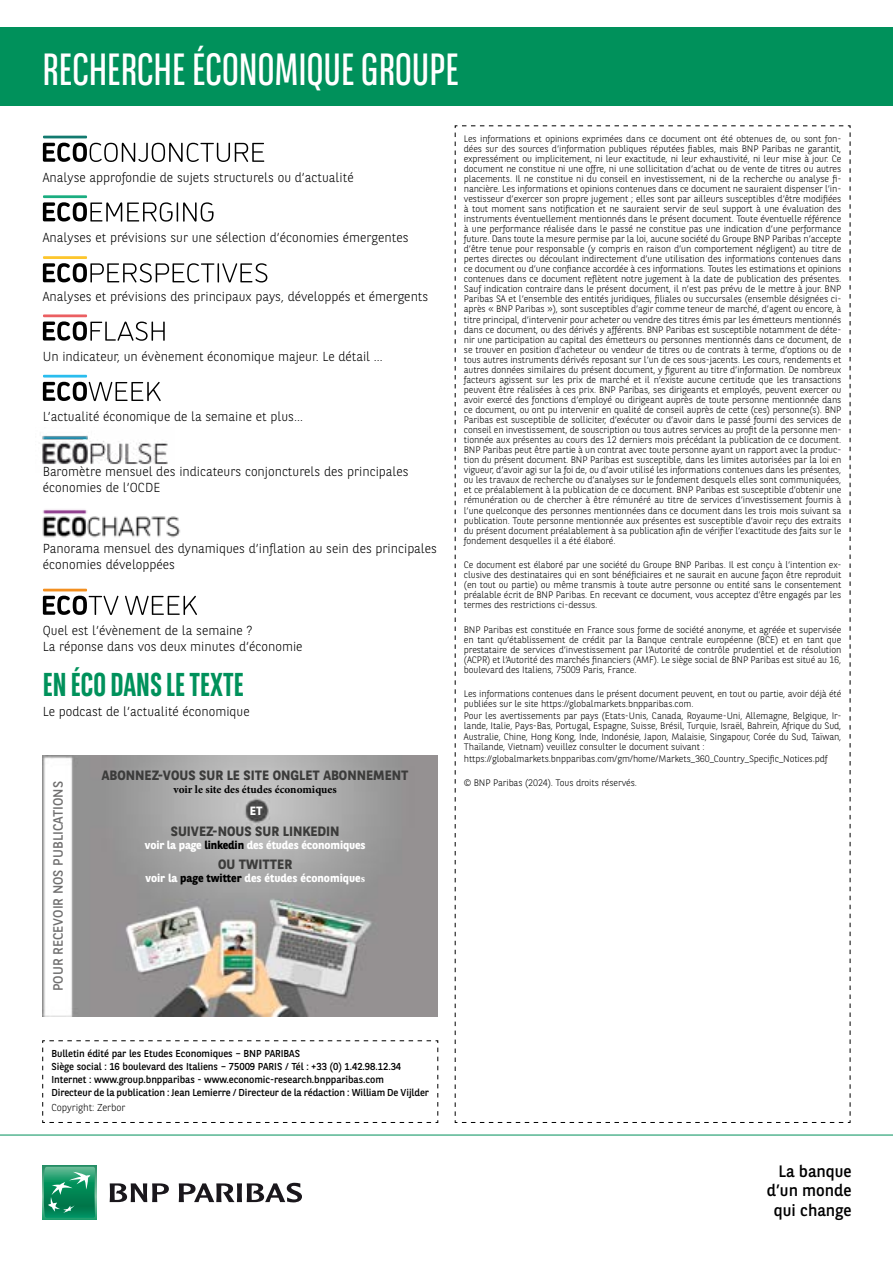
<style>
.page{position:relative;width:893px;height:1263px;background:#fff}
.page>*{position:absolute;margin:0;border:0;box-sizing:border-box;transform-origin:0 0}
.t1{font:45px "BNPP Sans Condensed";color:#fff}
.t2{font:700 33px "BNPP Sans Condensed";color:#00915b}
.t3{font:16.5px/19.8px "BNPP Sans";color:#000;text-align:right}
.t4{font:700 13.5px "BNPP Sans";color:#3c3c3b}
.t5{font:13.5px "BNPP Sans";color:#706f6f}
.t6{font:300 13.05px/15.6px "BNPP Sans";color:#000}
.t7{font:700 12px "BNPP Sans";color:#fff}
.t8{font:700 11.25px "BNPP Sans";letter-spacing:-.01em;color:#fff}
.t9{font:700 11.25px "Minion Pro";color:#000}
.t10{font:10.05px/13px "BNPP Sans";letter-spacing:-.005em;color:#000}
.t11{font:300 10.05px "BNPP Sans";letter-spacing:-.005em;color:#000}
.t12{font:300 9.45px/10.1px "BNPP Sans";letter-spacing:-.01em;color:#000;text-align:justify}
.s1{color:#000}
.s2{font-family:"Minion Pro"}
</style>
<div class="page">
<svg style="left:43px;top:1166px;width:53px;height:53px"></svg>
<svg style="left:44px;top:1167px;width:51px;height:51px;background:#26996e"></svg>
<svg style="left:110px;top:1183px;width:59px;height:19px"></svg>
<svg style="left:179px;top:1183px;width:123px;height:19px"></svg>
<hr style="left:0;top:1135px;width:893px;height:1px;background:#00915b">
<div style="left:1px;top:27px;width:892px;height:79px;background:#00915b"></div>
<svg style="left:43px;top:136px;width:221px;height:26px"></svg>
<svg style="left:43px;top:375px;width:118px;height:26px"></svg>
<svg style="left:43px;top:314px;width:122px;height:27px"></svg>
<svg style="left:43px;top:195px;width:171px;height:27px"></svg>
<svg style="left:43px;top:256px;width:224px;height:26px"></svg>
<svg style="left:43px;top:589px;width:75px;height:26px"></svg>
<svg style="left:125px;top:596px;width:72px;height:19px"></svg>
<svg style="left:42px;top:1040px;width:397px;height:83px"></svg>
<img style="left:43px;top:755px;width:395px;height:262px">
<svg style="left:850px;top:132px;width:1px;height:984px"></svg>
<svg style="left:455px;top:125px;width:395px;height:998px"></svg>
<img style="left:42px;top:509px;width:139px;height:29px">
<img style="left:41px;top:435px;width:127px;height:30px">
<h1 class="t1" style="left:43px;top:41px;width:418px">RECHERCHE ÉCONOMIQUE GROUPE</h1>
<h3 class="t6" style="left:43px;top:169px;width:312px">Analyse approfondie de sujets structurels ou d’actualité</h3>
<h3 class="t6" style="left:43px;top:229px;width:367px">Analyses et prévisions sur une sélection d’économies émergentes</h3>
<h3 class="t6" style="left:43px;top:288px;width:387px">Analyses et prévisions des principaux pays, développés et émergents</h3>
<h3 class="t6" style="left:43px;top:348px;width:341px">Un indicateur, un évènement économique majeur. Le détail …</h3>
<h3 class="t6" style="left:43px;top:408px;width:262px">L’actualité économique de la semaine et plus…</h3>
<h3 class="t6" style="left:43px;top:463px;width:367px">Baromètre mensuel des indicateurs conjoncturels des principales économies de l’OCDE</h3>
<h3 class="t6" style="left:43px;top:540px;width:396px">Panorama mensuel des dynamiques d’inflation au sein des principales économies développées</h3>
<h3 class="t6" style="left:43px;top:622px;width:261px">Quel est l’évènement de la semaine ?<br>La réponse dans vos deux minutes d’économie</h3>
<h2 class="t2" style="left:43px;top:665px;width:202px">EN ÉCO DANS LE TEXTE</h2>
<h3 class="t6" style="left:43px;top:703px;width:208px">Le podcast de l’actualité économique</h3>
<h3 class="t5" style="left:49px;top:991px;width:212px;rotate:-90deg">POUR RECEVOIR NOS PUBLICATIONS</h3>
<h3 class="t4" style="left:102px;top:766px;width:308px">ABONNEZ-VOUS SUR LE SITE ONGLET ABONNEMENT</h3>
<p class="t9" style="left:174px;top:782px;width:165px">voir le site des études économiques</p>
<h3 class="t4" style="left:171px;top:822px;width:170px">SUIVEZ-NOUS SUR LINKEDIN</h3>
<p class="t8" style="left:145px;top:838px;width:222px">voir la page <span class="s1">linkedin</span> des études économiques</p>
<h3 class="t4" style="left:218px;top:855px;width:76px">OU TWITTER</h3>
<p class="t8" style="left:145px;top:870px;width:221px">voir la <span class="s1">page twitter</span> des études économique<span class="s2">s</span></p>
<p class="t7" style="left:250px;top:802px;width:14px">ET</p>
<p class="t10" style="left:51px;top:1046px;width:379px">Bulletin édité par les Etudes Economiques – BNP PARIBAS<br>Siège social : 16 boulevard des Italiens – 75009 PARIS / Tél : +33 (0) 1.42.98.12.34<br>Internet : www.group.bnpparibas - www.economic-research.bnpparibas.com<br>Directeur de la publication : Jean Lemierre / Directeur de la rédaction : William De Vijlder</p>
<p class="t11" style="left:51px;top:1101px;width:75px">Copyright: Zerbor</p>
<p class="t12" style="left:464px;top:133px;width:379px">Les informations et opinions exprimées dans ce document ont été obtenues de, ou sont fon&shy;dées sur des sources d’information publiques réputées fiables, mais BNP Paribas ne garantit, expressément ou implicitement, ni leur exactitude, ni leur exhaustivité, ni leur mise à jour. Ce document ne constitue ni une offre, ni une sollicitation d’achat ou de vente de titres ou autres placements. Il ne constitue ni du conseil en investissement, ni de la recherche ou analyse fi&shy;nancière. Les informations et opinions contenues dans ce document ne sauraient dispenser l’in&shy;vestisseur d’exercer son propre jugement ; elles sont par ailleurs susceptibles d’être modifiées à tout moment sans notification et ne sauraient servir de seul support à une évaluation des instruments éventuellement mentionnés dans le présent document. Toute éventuelle référence à une performance réalisée dans le passé ne constitue pas une indication d’une performance future. Dans toute la mesure permise par la loi, aucune société du Groupe BNP Paribas n’accepte d’être tenue pour responsable (y compris en raison d’un comportement négligent) au titre de pertes directes ou découlant indirectement d’une utilisation des informations contenues dans ce document ou d’une confiance accordée à ces informations. Toutes les estimations et opinions contenues dans ce document reflètent notre jugement à la date de publication des présentes.<br>Sauf indication contraire dans le présent document, il n’est pas prévu de le mettre à jour. BNP Paribas SA et l’ensemble des entités juridiques, filiales ou succursales (ensemble désignées ci&shy;après « BNP Paribas »), sont susceptibles d’agir comme teneur de marché, d’agent ou encore, à titre principal, d’intervenir pour acheter ou vendre des titres émis par les émetteurs mentionnés dans ce document, ou des dérivés y afférents. BNP Paribas est susceptible notamment de déte&shy;nir une participation au capital des émetteurs ou personnes mentionnés dans ce document, de se trouver en position d’acheteur ou vendeur de titres ou de contrats à terme, d’options ou de tous autres instruments dérivés reposant sur l’un de ces sous-jacents. Les cours, rendements et autres données similaires du présent document, y figurent au titre d’information. De nombreux facteurs agissent sur les prix de marché et il n’existe aucune certitude que les transactions peuvent être réalisées à ces prix. BNP Paribas, ses dirigeants et employés, peuvent exercer ou avoir exercé des fonctions d’employé ou dirigeant auprès de toute personne mentionnée dans ce document, ou ont pu intervenir en qualité de conseil auprès de cette (ces) personne(s). BNP Paribas est susceptible de solliciter, d’exécuter ou d’avoir dans le passé fourni des services de conseil en investissement, de souscription ou tous autres services au profit de la personne men&shy;tionnée aux présentes au cours des 12 derniers mois précédant la publication de ce document.<br>BNP Paribas peut être partie à un contrat avec toute personne ayant un rapport avec la produc&shy;tion du présent document. BNP Paribas est susceptible, dans les limites autorisées par la loi en vigueur, d’avoir agi sur la foi de, ou d’avoir utilisé les informations contenues dans les présentes, ou les travaux de recherche ou d’analyses sur le fondement desquels elles sont communiquées, et ce préalablement à la publication de ce document. BNP Paribas est susceptible d’obtenir une rémunération ou de chercher à être rémunéré au titre de services d’investissement fournis à l’une quelconque des personnes mentionnées dans ce document dans les trois mois suivant sa publication. Toute personne mentionnée aux présentes est susceptible d’avoir reçu des extraits du présent document préalablement à sa publication afin de vérifier l’exactitude des faits sur le fondement desquelles il a été élaboré.</p>
<p class="t12" style="left:464px;top:559px;width:379px">Ce document est élaboré par une société du Groupe BNP Paribas. Il est conçu à l’intention ex&shy;clusive des destinataires qui en sont bénéficiaires et ne saurait en aucune façon être reproduit (en tout ou partie) ou même transmis à toute autre personne ou entité sans le consentement préalable écrit de BNP Paribas. En recevant ce document, vous acceptez d’être engagés par les termes des restrictions ci-dessus.</p>
<p class="t12" style="left:464px;top:624px;width:379px">BNP Paribas est constituée en France sous forme de société anonyme, et agréée et supervisée en tant qu’établissement de crédit par la Banque centrale européenne (BCE) et en tant que prestataire de services d’investissement par l’Autorité de contrôle prudentiel et de résolution (ACPR) et l’Autorité des marchés financiers (AMF). Le siège social de BNP Paribas est situé au 16, boulevard des Italiens, 75009 Paris, France.</p>
<p class="t12" style="left:464px;top:688px;width:379px">Les informations contenues dans le présent document peuvent, en tout ou partie, avoir déjà été publiées sur le site https://globalmarkets.bnpparibas.com.</p>
<p class="t12" style="left:464px;top:711px;width:379px">Pour les avertissements par pays (Etats-Unis, Canada, Royaume-Uni, Allemagne, Belgique, Ir&shy;lande, Italie, Pays-Bas, Portugal, Espagne, Suisse, Brésil, Turquie, Israël, Bahreïn, Afrique du Sud, Australie, Chine, Hong Kong, Inde, Indonésie, Japon, Malaisie, Singapour, Corée du Sud, Taïwan, Thaïlande, Vietnam) veuillez consulter le document suivant :</p>
<p class="t12" style="left:464px;top:753px;width:365px">https://globalmarkets.bnpparibas.com/gm/home/Markets_360_Country_Specific_Notices.pdf</p>
<p class="t12" style="left:464px;top:777px;width:175px">© BNP Paribas (2024). Tous droits réservés.</p>
<h3 class="t3" style="left:767px;top:1160px;width:86px">La banque d’un monde qui change</h3>
</div>
